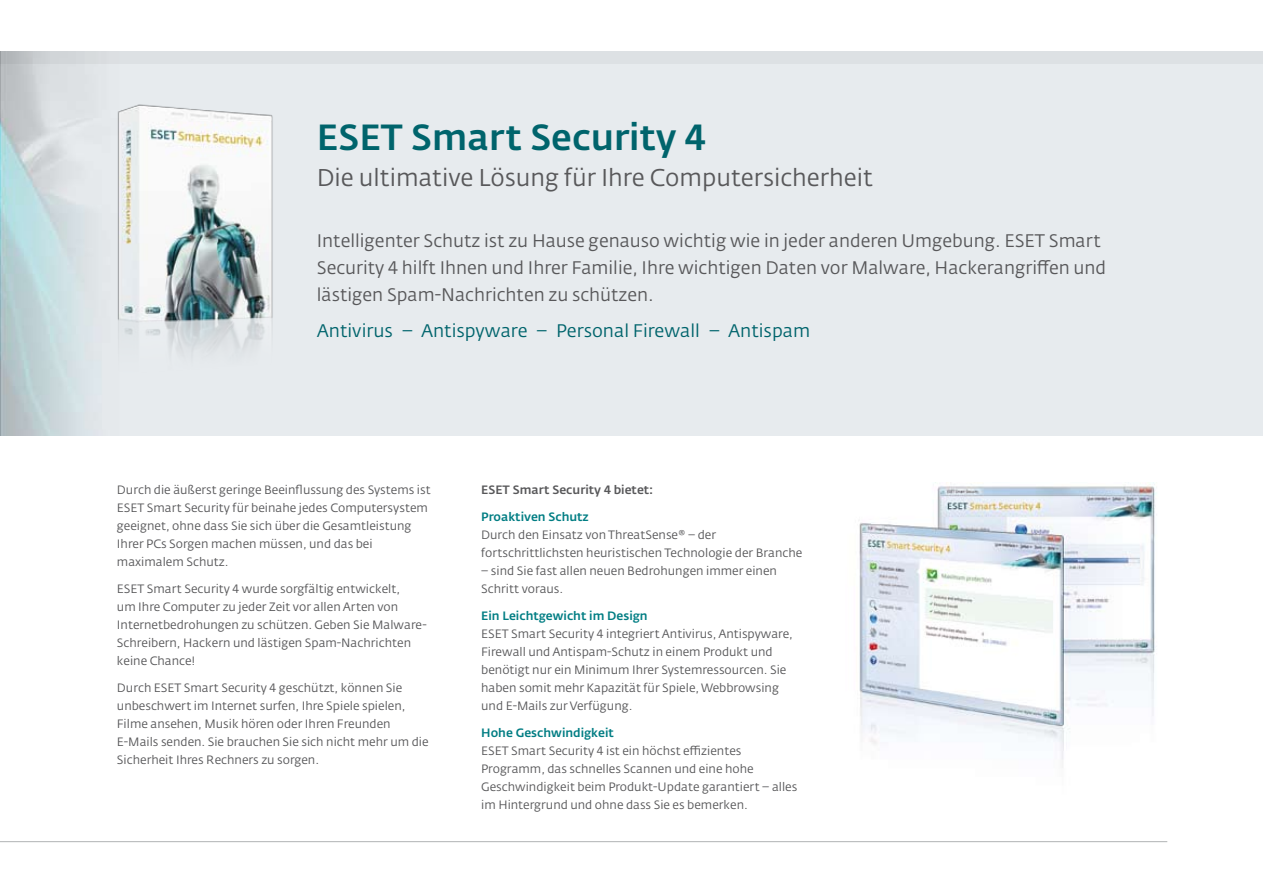
<style>
.page{position:relative;width:1263px;height:893px;background:#fff}
.page>*{position:absolute;margin:0;border:0;box-sizing:border-box;transform-origin:0 0}
.t1{font:500 36px "Fedra Sans Alt Pro";color:#00646c}
.t2{font:24px "Fedra Sans Alt Pro";color:#58585a}
.t3{font:18px/27px "Fedra Sans Alt Pro";color:#58585a}
.t4{font:18px "Fedra Sans Alt Pro";color:#00646c}
.t5{font:12px/18px "Fedra Sans Alt Pro";color:#58585a}
.t6{font:500 12px "Fedra Sans Alt Pro";color:#007d83}
.t7{font:500 12px "Fedra Sans Alt Pro";color:#58585a}
</style>
<div class="page">
<div style="left:0;top:51px;width:1263px;height:13px;background:#dde1e4"></div>
<hr style="left:0;top:841px;width:1167px;height:1px;background:#b1b3b4">
<img style="left:79px;top:71px;width:235px;height:322px">
<img style="left:859px;top:483px;width:298px;height:285px">
<h1 class="t1" style="left:317px;top:115px;width:391px">ESET Smart Security 4</h1>
<h2 class="t2" style="left:317px;top:162px;width:558px">Die ultimative Lösung für Ihre Computersicherheit</h2>
<h3 class="t3" style="left:317px;top:228px;width:791px">Intelligenter Schutz ist zu Hause genauso wichtig wie in jeder anderen Umgebung. ESET Smart<br>Security 4 hilft Ihnen und Ihrer Familie, Ihre wichtigen Daten vor Malware, Hackerangriffen und lästigen Spam-Nachrichten zu schützen.</h3>
<h3 class="t4" style="left:317px;top:320px;width:495px">Antivirus – Antispyware – Personal Firewall – Antispam</h3>
<p class="t5" style="left:117px;top:481px;width:315px">Durch die äußerst geringe Beeinflussung des Systems ist ESET Smart Security für beinahe jedes Computersystem geeignet, ohne dass Sie sich über die Gesamtleistung Ihrer PCs Sorgen machen müssen, und das bei maximalem Schutz.</p>
<p class="t5" style="left:117px;top:580px;width:311px">ESET Smart Security 4 wurde sorgfältig entwickelt,<br>um Ihre Computer zu jeder Zeit vor allen Arten von Internetbedrohungen zu schützen. Geben Sie Malware-Schreibern, Hackern und lästigen Spam-Nachrichten keine Chance!</p>
<p class="t5" style="left:117px;top:679px;width:313px">Durch ESET Smart Security 4 geschützt, können Sie unbeschwert im Internet surfen, Ihre Spiele spielen, Filme ansehen, Musik hören oder Ihren Freunden E-Mails senden. Sie brauchen Sie sich nicht mehr um die Sicherheit Ihres Rechners zu sorgen.</p>
<p class="t7" style="left:481px;top:483px;width:174px">ESET Smart Security 4 bietet:</p>
<p class="t6" style="left:481px;top:510px;width:109px">Proaktiven Schutz</p>
<p class="t5" style="left:481px;top:526px;width:323px">Durch den Einsatz von ThreatSense® – der fortschrittlichsten heuristischen Technologie der Branche</p>
<p class="t5" style="left:481px;top:562px;width:297px">– sind Sie fast allen neuen Bedrohungen immer einen<br>Schritt voraus.</p>
<p class="t6" style="left:481px;top:609px;width:168px">Ein Leichtgewicht im Design</p>
<p class="t5" style="left:481px;top:625px;width:313px">ESET Smart Security 4 integriert Antivirus, Antispyware, Firewall und Antispam-Schutz in einem Produkt und benötigt nur ein Minimum Ihrer Systemressourcen. Sie haben somit mehr Kapazität für Spiele, Webbrowsing und E-Mails zur Verfügung.</p>
<p class="t6" style="left:481px;top:726px;width:134px">Hohe Geschwindigkeit</p>
<p class="t5" style="left:481px;top:742px;width:318px">ESET Smart Security 4 ist ein höchst effizientes Programm, das schnelles Scannen und eine hohe Geschwindigkeit beim Produkt-Update garantiert – alles im Hintergrund und ohne dass Sie es bemerken.</p>
</div>
